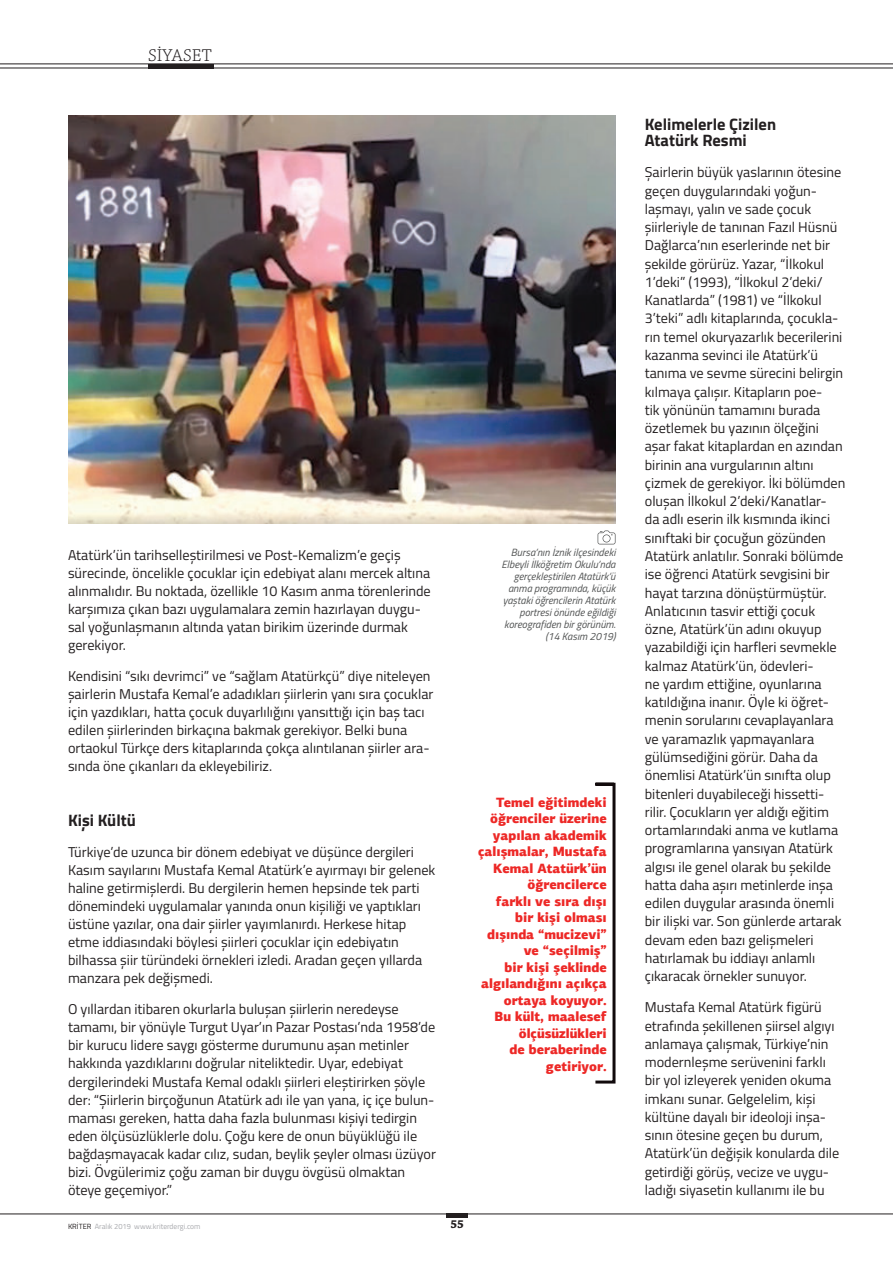
<style>
.page{position:relative;width:893px;height:1263px;background:#fff}
.page>*{position:absolute;margin:0;border:0;box-sizing:border-box;transform-origin:0 0}
.t1{font:300 18px "Chaparral Pro";letter-spacing:.005em;color:#231f20}
.t2{font:700 16.5px/16.8px "Titillium Web";color:#231f20}
.t3{font:14.25px/18.3px "Titillium Web";color:#231f20}
.t4{font:900 13.5px/16.5px "PF Agora Sans Pro";color:#ed2826;text-align:right;scale:.95 1}
.t5{font:700 12px "Chaparral Pro";color:#231f20}
.t6{font:italic 10.5px/12px "Titillium Web";color:#505252;text-align:right}
.t7{font:7.5px "Titillium Web";color:#a8a9ad}
.s1{color:#231f20}
</style>
<div class="page">
<img style="left:68px;top:116px;width:547px;height:407px">
<svg style="left:595px;top:782px;width:21px;height:302px"></svg>
<svg style="left:598px;top:530px;width:17px;height:14px"></svg>
<hr style="left:446px;top:1214px;width:22px;height:4px;background:#231f20">
<hr style="left:0;top:1214px;width:893px;height:1px;background:#231f20">
<hr style="left:0;top:64px;width:893px;height:1px;background:#231f20">
<hr style="left:0;top:68px;width:893px;height:1px;background:#231f20">
<hr style="left:148px;top:64px;width:65px;height:4px;background:#231f20">
<p class="t1" style="left:148px;top:45px;width:65px">SİYASET</p>
<p class="t3" style="left:68px;top:545px;width:364px">Atatürk’ün tarihselleştirilmesi ve Post-Kemalizm’e geçiş sürecinde, öncelikle çocuklar için edebiyat alanı mercek altına alınmalıdır. Bu noktada, özellikle 10 Kasım anma törenlerinde karşımıza çıkan bazı uygulamalara zemin hazırlayan duygu&shy;sal yoğunlaşmanın altında yatan birikim üzerinde durmak gerekiyor.</p>
<p class="t3" style="left:68px;top:666px;width:367px">Kendisini “sıkı devrimci” ve “sağlam Atatürkçü” diye niteleyen şairlerin Mustafa Kemal’e adadıkları şiirlerin yanı sıra çocuklar için yazdıkları, hatta çocuk duyarlılığını yansıttığı için baş tacı edilen şiirlerinden birkaçına bakmak gerekiyor. Belki buna ortaokul Türkçe ders kitaplarında çokça alıntılanan şiirler ara&shy;sında öne çıkanları da ekleyebiliriz.</p>
<p class="t2" style="left:68px;top:811px;width:69px">Kişi Kültü</p>
<p class="t3" style="left:68px;top:842px;width:369px">Türkiye’de uzunca bir dönem edebiyat ve düşünce dergileri Kasım sayılarını Mustafa Kemal Atatürk’e ayırmayı bir gelenek haline getirmişlerdi. Bu dergilerin hemen hepsinde tek parti dönemindeki uygulamalar yanında onun kişiliği ve yaptıkları üstüne yazılar, ona dair şiirler yayımlanırdı. Herkese hitap etme iddiasındaki böylesi şiirleri çocuklar için edebiyatın bilhassa şiir türündeki örnekleri izledi. Aradan geçen yıllarda manzara pek değişmedi.</p>
<p class="t3" style="left:68px;top:999px;width:370px">O yıllardan itibaren okurlarla buluşan şiirlerin neredeyse tamamı, bir yönüyle Turgut Uyar’ın Pazar Postası’nda 1958’de bir kurucu lidere saygı gösterme durumunu aşan metinler hakkında yazdıklarını doğrular niteliktedir. Uyar, edebiyat dergilerindeki Mustafa Kemal odaklı şiirleri eleştirirken şöyle der: “Şiirlerin birçoğunun Atatürk adı ile yan yana, iç içe bulun&shy;maması gereken, hatta daha fazla bulunması kişiyi tedirgin eden ölçüsüzlüklerle dolu. Çoğu kere de onun büyüklüğü ile bağdaşmayacak kadar cılız, sudan, beylik şeyler olması üzüyor bizi. Övgülerimiz çoğu zaman bir duygu övgüsü olmaktan öteye geçemiyor.”</p>
<p class="t7" style="left:68px;top:1221px;width:134px"><span class="s1">KRİTER</span> Aralık 2019 www.kriterdergi.com</p>
<p class="t5" style="left:450px;top:1217px;width:15px">55</p>
<p class="t6" style="left:502px;top:546px;width:115px">Bursa’nın İznik ilçesindeki<br>Elbeyli İlköğretim Okulu’nda gerçekleştirilen Atatürk’ü anma programında, küçük yaştaki öğrencilerin Atatürk portresi önünde eğildiği koreografiden bir görünüm. (14 Kasım 2019)</p>
<p class="t4" style="left:478px;top:794px;width:137px">Temel eğitimdeki öğrenciler üzerine yapılan akademik çalışmalar, Mustafa<br>Kemal Atatürk’ün öğrencilerce<br>farklı ve sıra dışı bir kişi olması dışında “mucizevi” ve “seçilmiş”<br>bir kişi şeklinde algılandığını açıkça ortaya koyuyor.<br>Bu kült, maalesef ölçüsüzlükleri<br>de beraberinde getiriyor.</p>
<p class="t2" style="left:645px;top:114px;width:133px">Kelimelerle Çizilen<br>Atatürk Resmi</p>
<p class="t3" style="left:645px;top:162px;width:202px">Şairlerin büyük yaslarının ötesine geçen duygularındaki yoğun&shy;laşmayı, yalın ve sade çocuk şiirleriyle de tanınan Fazıl Hüsnü Dağlarca’nın eserlerinde net bir şekilde görürüz. Yazar, “İlkokul 1’deki” (1993), “İlkokul 2’deki/ Kanatlarda” (1981) ve “İlkokul 3’teki” adlı kitaplarında, çocukla&shy;rın temel okuryazarlık becerilerini kazanma sevinci ile Atatürk’ü tanıma ve sevme sürecini belirgin kılmaya çalışır. Kitapların poe-<br>tik yönünün tamamını burada özetlemek bu yazının ölçeğini aşar fakat kitaplardan en azından birinin ana vurgularının altını çizmek de gerekiyor. İki bölümden oluşan İlkokul 2’deki/Kanatlar-<br>da adlı eserin ilk kısmında ikinci sınıftaki bir çocuğun gözünden Atatürk anlatılır. Sonraki bölümde ise öğrenci Atatürk sevgisini bir hayat tarzına dönüştürmüştür.<br>Anlatıcının tasvir ettiği çocuk özne, Atatürk’ün adını okuyup yazabildiği için harfleri sevmekle kalmaz Atatürk’ün, ödevleri-<br>ne yardım ettiğine, oyunlarına katıldığına inanır. Öyle ki öğret&shy;menin sorularını cevaplayanlara ve yaramazlık yapmayanlara gülümsediğini görür. Daha da önemlisi Atatürk’ün sınıfta olup bitenleri duyabileceği hissetti&shy;rilir. Çocukların yer aldığı eğitim ortamlarındaki anma ve kutlama programlarına yansıyan Atatürk algısı ile genel olarak bu şekilde hatta daha aşırı metinlerde inşa edilen duygular arasında önemli bir ilişki var. Son günlerde artarak devam eden bazı gelişmeleri hatırlamak bu iddiayı anlamlı çıkaracak örnekler sunuyor.</p>
<p class="t3" style="left:645px;top:997px;width:196px">Mustafa Kemal Atatürk figürü etrafında şekillenen şiirsel algıyı anlamaya çalışmak, Türkiye’nin modernleşme serüvenini farklı bir yol izleyerek yeniden okuma imkanı sunar. Gelgelelim, kişi kültüne dayalı bir ideoloji inşa&shy;sının ötesine geçen bu durum,<br>Atatürk’ün değişik konularda dile getirdiği görüş, vecize ve uygu&shy;ladığı siyasetin kullanımı ile bu</p>
</div>
